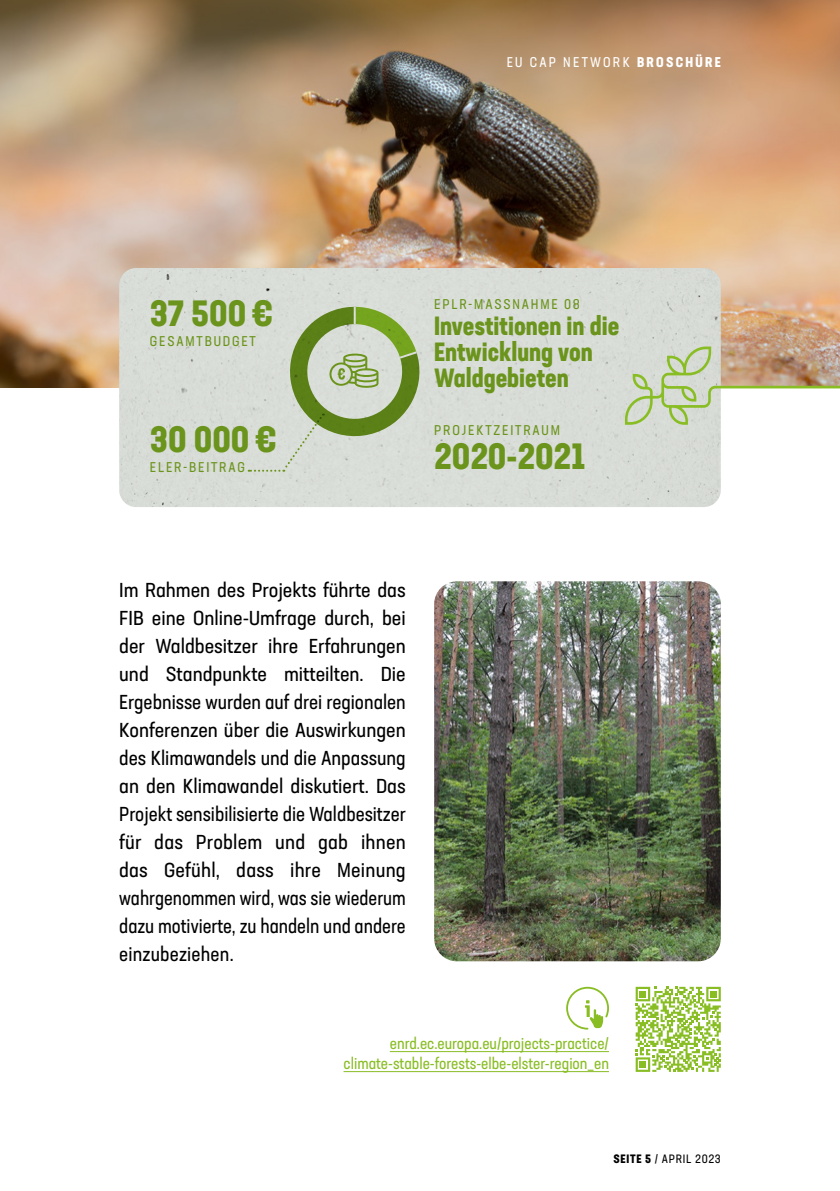
<style>
.page{position:relative;width:840px;height:1191px;background:#fff}
.page>*{position:absolute;margin:0;border:0;box-sizing:border-box;transform-origin:0 0}
.t1{font:700 condensed 36px "Neusa Next Std";color:#6b941c}
.t2{font:700 condensed 26px/26px "Neusa Next Std";color:#6b941c}
.t3{font:condensed 20px/28px "Neusa Next Std";color:#000;text-align:justify;scale:1.05 1}
.t4{font:condensed 16px/20px "Neusa Next Std";color:#89bd24;text-align:right}
.t5{font:condensed 14px "Neusa Next Std";letter-spacing:.13em;color:#6b941c}
.t6{font:condensed 14px "Neusa Next Std";letter-spacing:.16em;color:#fff}
.t7{font:condensed 12px "Neusa Next Std";letter-spacing:.06em;color:#000}
.s1{font-weight:700}
</style>
<div class="page">
<img style="left:0;top:0;width:839px;height:387px">
<img style="left:434px;top:581px;width:286px;height:380px">
<hr style="left:389px;top:1051px;width:219px;height:1px;background:#89bd24">
<hr style="left:343px;top:1071px;width:265px;height:1px;background:#89bd24">
<svg style="left:566px;top:986px;width:43px;height:44px"></svg>
<div style="left:119px;top:268px;width:601px;height:239px;background:#d8dcd6"></div>
<svg style="left:635px;top:986px;width:85px;height:85px"></svg>
<svg style="left:248px;top:303px;width:175px;height:169px;background:#bdc9ab"></svg>
<svg style="left:624px;top:346px;width:215px;height:79px"></svg>
<p class="t6" style="left:506px;top:54px;width:215px">EU CAP NETWORK <span class="s1">BROSCHÜRE</span></p>
<h1 class="t1" style="left:150px;top:291px;width:125px">37 500 €</h1>
<p class="t5" style="left:150px;top:332px;width:107px">GESAMTBUDGET</p>
<h1 class="t1" style="left:150px;top:416px;width:128px">30 000 €</h1>
<p class="t5" style="left:150px;top:458px;width:96px">ELER-BEITRAG</p>
<p class="t5" style="left:434px;top:295px;width:147px">EPLR-MASSNAHME 08</p>
<h2 class="t2" style="left:434px;top:312px;width:186px">Investitionen in die<br>Entwicklung von<br>Waldgebieten</h2>
<p class="t5" style="left:434px;top:421px;width:127px">PROJEKTZEITRAUM</p>
<h1 class="t1" style="left:434px;top:433px;width:152px">2020-2021</h1>
<p class="t3" style="left:119px;top:575px;width:274px">Im Rahmen des Projekts führte das FIB eine Online-Umfrage durch, bei der Waldbesitzer ihre Erfahrungen und Standpunkte mitteilten. Die Ergebnisse wurden auf drei regionalen Konferenzen über die Auswirkungen des Klimawandels und die Anpassung an den Klimawandel diskutiert. Das Projekt sensibilisierte die Waldbesitzer für das Problem und gab ihnen das Gefühl, dass ihre Meinung wahrgenommen wird, was sie wiederum dazu motivierte, zu handeln und andere einzubeziehen.</p>
<p class="t4" style="left:343px;top:1032px;width:267px">enrd.ec.europa.eu/projects-practice/ climate-stable-forests-elbe-elster-region_en</p>
<p class="t7" style="left:613px;top:1151px;width:109px"><span class="s1">SEITE 5</span> / APRIL 2023</p>
</div>
